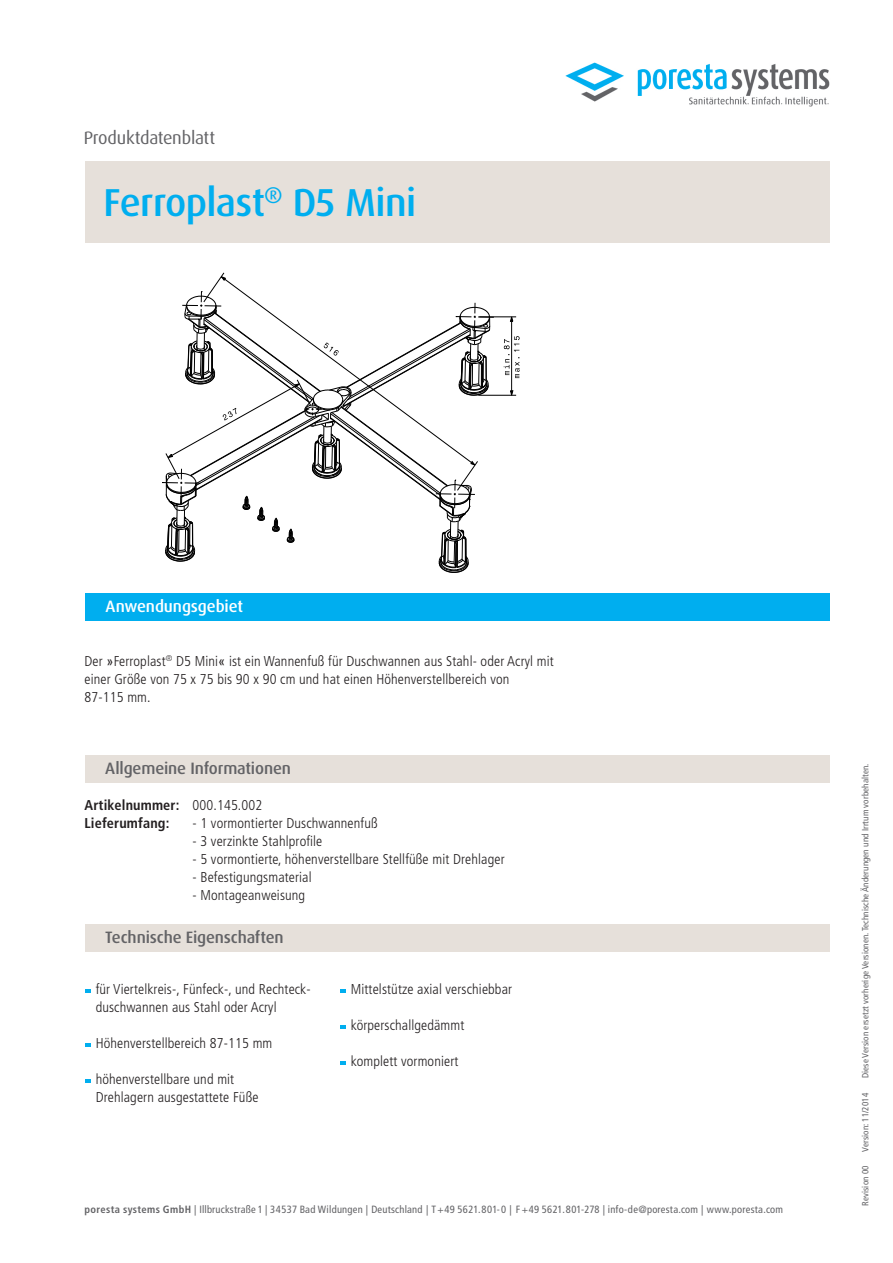
<style>
.page{position:relative;width:893px;height:1263px;background:#fff}
.page>*{position:absolute;margin:0;border:0;box-sizing:border-box;transform-origin:0 0}
.t1{font:500 39px "Dax OT";letter-spacing:-.015em;color:#00aeef}
.t2{font:18px "Dax OT";letter-spacing:-.015em;color:#636366}
.t3{font:500 16.5px "Dax OT";letter-spacing:-.01em;color:#636366}
.t4{font:500 16.5px "Dax OT";letter-spacing:-.01em;color:#fff}
.t5{font:300 condensed 14.25px/18px "Frutiger LT Std";letter-spacing:.01em;color:#231f20}
.t6{font:700 condensed 14.25px/18px "Frutiger LT Std";letter-spacing:.01em;color:#231f20}
.t7{font:condensed 10.5px "Frutiger LT Com";letter-spacing:.02em;color:#636366}
.t8{font:condensed 9px "Frutiger LT Com";letter-spacing:.01em;color:#636366}
.s1{font-family:"Frutiger LT Com";font-weight:400}
.s2{font-weight:300}
.s3{font-family:"Frutiger LT Std";font-weight:700}
</style>
<div class="page">
<img style="left:565px;top:62px;width:265px;height:45px">
<hr style="left:478px;top:395px;width:38px;height:1px;background:#000">
<hr style="left:479px;top:317px;width:37px;height:1px;background:#000">
<svg style="left:162px;top:272px;width:332px;height:301px"></svg>
<svg style="left:504px;top:336px;width:16px;height:42px"></svg>
<hr style="left:511px;top:321px;width:1px;height:70px;background:#000">
<svg style="left:510px;top:316px;width:3px;height:6px"></svg>
<svg style="left:510px;top:390px;width:3px;height:6px"></svg>
<div style="left:85px;top:593px;width:744px;height:27px;background:#00aeef"></div>
<div style="left:85px;top:925px;width:744px;height:27px;background:#e6e0da"></div>
<div style="left:85px;top:755px;width:744px;height:27px;background:#e6e0da"></div>
<div style="left:85px;top:161px;width:744px;height:81px;background:#e6e0da"></div>
<svg style="left:85px;top:989px;width:6px;height:3px"></svg>
<svg style="left:85px;top:1043px;width:6px;height:3px"></svg>
<svg style="left:85px;top:1079px;width:6px;height:3px"></svg>
<svg style="left:340px;top:989px;width:6px;height:3px"></svg>
<svg style="left:340px;top:1025px;width:6px;height:3px"></svg>
<svg style="left:340px;top:1061px;width:6px;height:3px"></svg>
<p class="t2" style="left:84px;top:126px;width:133px">Produktdatenblatt</p>
<h1 class="t1" style="left:103px;top:178px;width:314px">Ferroplast<sup>®</sup> D5 Mini</h1>
<p class="t4" style="left:106px;top:595px;width:139px">Anwendungsgebiet</p>
<p class="t5" style="left:85px;top:652px;width:471px">Der <span class="s1">»</span>Ferroplast<sup>®</sup> D5 Mini<span class="s1">«</span> ist ein Wannenfuß für Duschwannen aus Stahl- oder Acryl mit einer Größe von 75 x 75 bis 90 x 90 cm und hat einen Höhenverstellbereich von<br>87-115 mm.</p>
<p class="t3" style="left:105px;top:757px;width:187px">Allgemeine Informationen</p>
<p class="t6" style="left:85px;top:796px;width:179px">Artikelnummer: <span class="s2">000.145.002<br></span>Lieferumfang:</p>
<p class="t5" style="left:193px;top:814px;width:187px">- 1 vormontierter Duschwannenfuß</p>
<p class="t5" style="left:193px;top:832px;width:131px">- 3 verzinkte Stahlprofile</p>
<p class="t5" style="left:193px;top:850px;width:314px">- 5 vormontierte, höhenverstellbare Stellfüße mit Drehlager</p>
<p class="t5" style="left:193px;top:868px;width:121px">- Befestigungsmaterial</p>
<p class="t5" style="left:193px;top:886px;width:114px">- Montageanweisung</p>
<p class="t3" style="left:105px;top:927px;width:180px">Technische Eigenschaften</p>
<p class="t5" style="left:96px;top:980px;width:217px">für Viertelkreis-, Fünfeck-, und Rechteck&shy;duschwannen aus Stahl oder Acryl</p>
<p class="t5" style="left:96px;top:1034px;width:178px">Höhenverstellbereich 87-115 mm</p>
<p class="t5" style="left:96px;top:1070px;width:164px">höhenverstellbare und mit<br>Drehlagern ausgestattete Füße</p>
<p class="t5" style="left:351px;top:980px;width:163px">Mittelstütze axial verschiebbar</p>
<p class="t5" style="left:351px;top:1016px;width:115px">körperschallgedämmt</p>
<p class="t5" style="left:351px;top:1052px;width:109px">komplett vormoniert</p>
<p class="t7" style="left:85px;top:1204px;width:700px"><span class="s3">poresta systems GmbH</span> | Illbruckstraße 1 | 34537 Bad Wildungen | Deutschland | T +49 5621. 801-0 | F +49 5621. 801-278 | info-de@poresta.com | www.poresta.com</p>
<p class="t8" style="left:860px;top:1078px;width:316px;rotate:-90deg">Diese Version ersetzt vorherige Versionen. Technische Änderungen und Irrtum vorbehalten.</p>
<p class="t8" style="left:860px;top:1152px;width:60px;rotate:-90deg">Version: 11/2014</p>
<p class="t8" style="left:860px;top:1206px;width:42px;rotate:-90deg">Revision 00</p>
</div>
